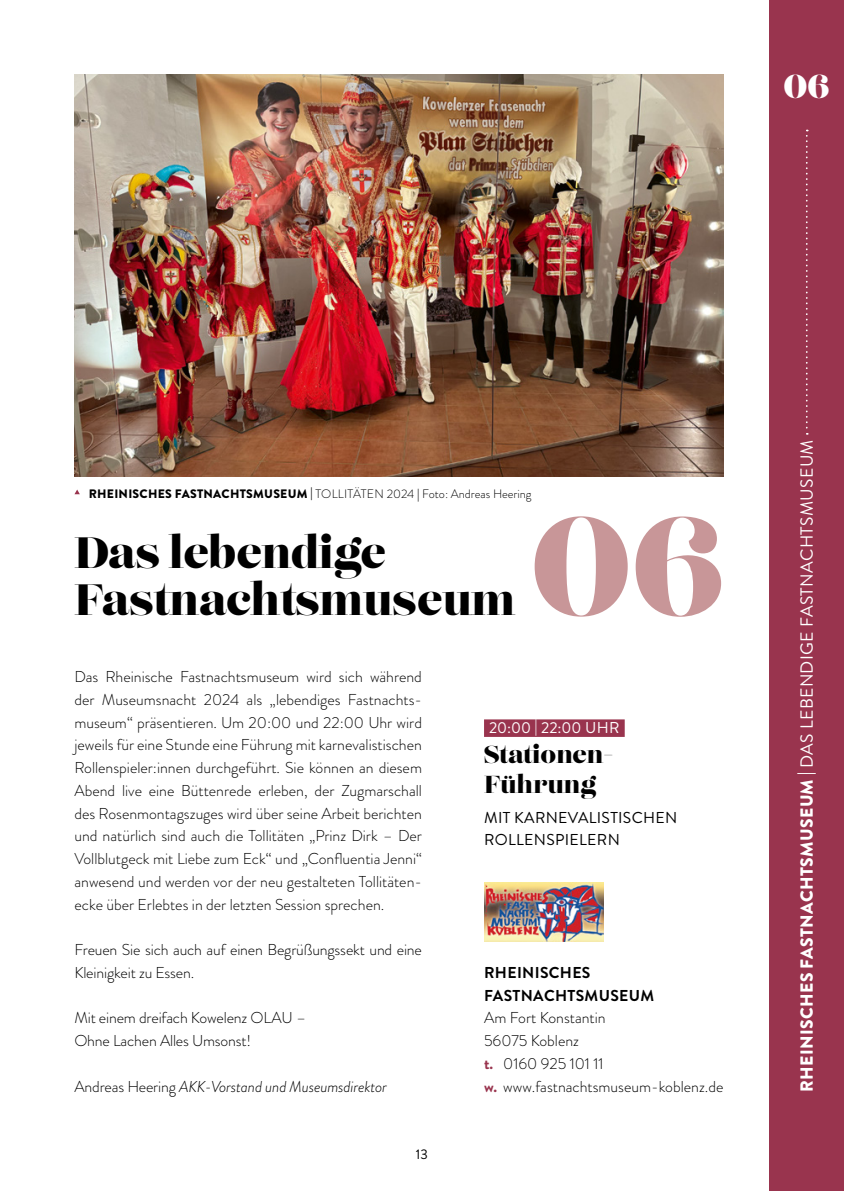
<style>
.page{position:relative;width:844px;height:1191px;background:#fff}
.page>*{position:absolute;margin:0;border:0;box-sizing:border-box;transform-origin:0 0}
.t1{font:140px "Lust Didone";color:#c89698}
.t2{font:43.75px/47.2px "Lust Didone";color:#000}
.t3{font:33.25px "Lust Didone";color:#fff}
.t4{font:24.5px/29.8px "Lust Didone";color:#000}
.t5{font:900 17.5px "Brandon Grotesque";letter-spacing:.02em;color:#fff}
.t6{font:300 15.75px/22.8px "Brandon Grotesque";letter-spacing:-.01em;color:#000}
.t7{font:italic 300 15.75px "Brandon Grotesque";letter-spacing:-.01em;color:#000}
.t8{font:15.75px/22.8px "Brandon Grotesque";letter-spacing:.02em;color:#000}
.t9{font:700 15.75px/22.8px "Brandon Grotesque";letter-spacing:.02em;color:#000}
.t10{font:15.75px "Brandon Grotesque";color:#fff}
.t11{font:14px "Brandon Grotesque";color:#000}
.t12{font:300 12.25px "Brandon Grotesque";color:#000}
.s1{font-weight:900}
.s2{font-weight:700}
.s3{font-weight:400}
.s4{font-style:normal}
.s5{font-weight:700;color:#99344e}
</style>
<div class="page">
<div style="left:769px;top:0;width:74px;height:1191px;background:#99344e"></div>
<svg style="left:806px;top:130px;width:1px;height:305px"></svg>
<img style="left:74px;top:74px;width:649px;height:403px">
<svg style="left:74px;top:489px;width:6px;height:5px"></svg>
<div style="left:484px;top:719px;width:140px;height:18px;background:#99344e"></div>
<img style="left:484px;top:882px;width:119px;height:59px">
<h3 class="t3" style="left:783px;top:65px;width:48px">06</h3>
<p class="t12" style="left:89px;top:485px;width:444px"><span class="s1">RHEINISCHES FASTNACHTSMUSEUM</span> <span class="s2">|</span> TOLLITÄTEN 2024 <span class="s3">|</span> Foto: Andreas Heering</p>
<h2 class="t2" style="left:74px;top:531px;width:442px">Das lebendige<br>Fastnachtsmuseum</h2>
<h1 class="t1" style="left:530px;top:477px;width:196px">06</h1>
<p class="t6" style="left:74px;top:665px;width:349px;text-align:justify">Das Rheinische Fastnachtsmuseum wird sich während der Museumsnacht 2024 als „lebendiges Fastnachts&shy;museum“ präsentieren. Um 20:00 und 22:00 Uhr wird jeweils für eine Stunde eine Führung mit karnevalistischen Rollenspieler:innen durchgeführt. Sie können an diesem Abend live eine Büttenrede erleben, der Zugmarschall des Rosenmontagszuges wird über seine Arbeit berichten und natürlich sind auch die Tollitäten „Prinz Dirk – Der Vollblutgeck mit Liebe zum Eck“ und „Confluentia Jenni“ anwesend und werden vor der neu gestalteten Tollitäten&shy;ecke über Erlebtes in der letzten Session sprechen.</p>
<p class="t6" style="left:74px;top:938px;width:349px">Freuen Sie sich auch auf einen Begrüßungssekt und eine<br>Kleinigkeit zu Essen.</p>
<p class="t6" style="left:74px;top:1006px;width:233px">Mit einem dreifach Kowelenz OLAU –<br>Ohne Lachen Alles Umsonst!</p>
<p class="t7" style="left:74px;top:1075px;width:314px"><span class="s4">Andreas Heering</span> AKK-Vorstand und Museumsdirektor</p>
<p class="t11" style="left:416px;top:1144px;width:14px">13</p>
<p class="t10" style="left:489px;top:717px;width:132px">20:00 | 22:00 UHR</p>
<h3 class="t4" style="left:484px;top:740px;width:130px">Stationen-<br>Führung</h3>
<p class="t8" style="left:484px;top:806px;width:195px">MIT KARNEVALISTISCHEN<br>ROLLENSPIELERN</p>
<p class="t9" style="left:484px;top:961px;width:171px">RHEINISCHES<br>FASTNACHTSMUSEUM</p>
<p class="t6" style="left:484px;top:1006px;width:241px">Am Fort Konstantin<br>56075 Koblenz<br><span class="s5">t.</span> 0160 925 101 11<br><span class="s5">w.</span> www.fastnachtsmuseum-koblenz.de</p>
<p class="t5" style="left:794px;top:1091px;width:653px;rotate:-90deg">RHEINISCHES FASTNACHTSMUSEUM | <span class="s3">DAS LEBENDIGE FASTNACHTSMUSEUM</span></p>
</div>
